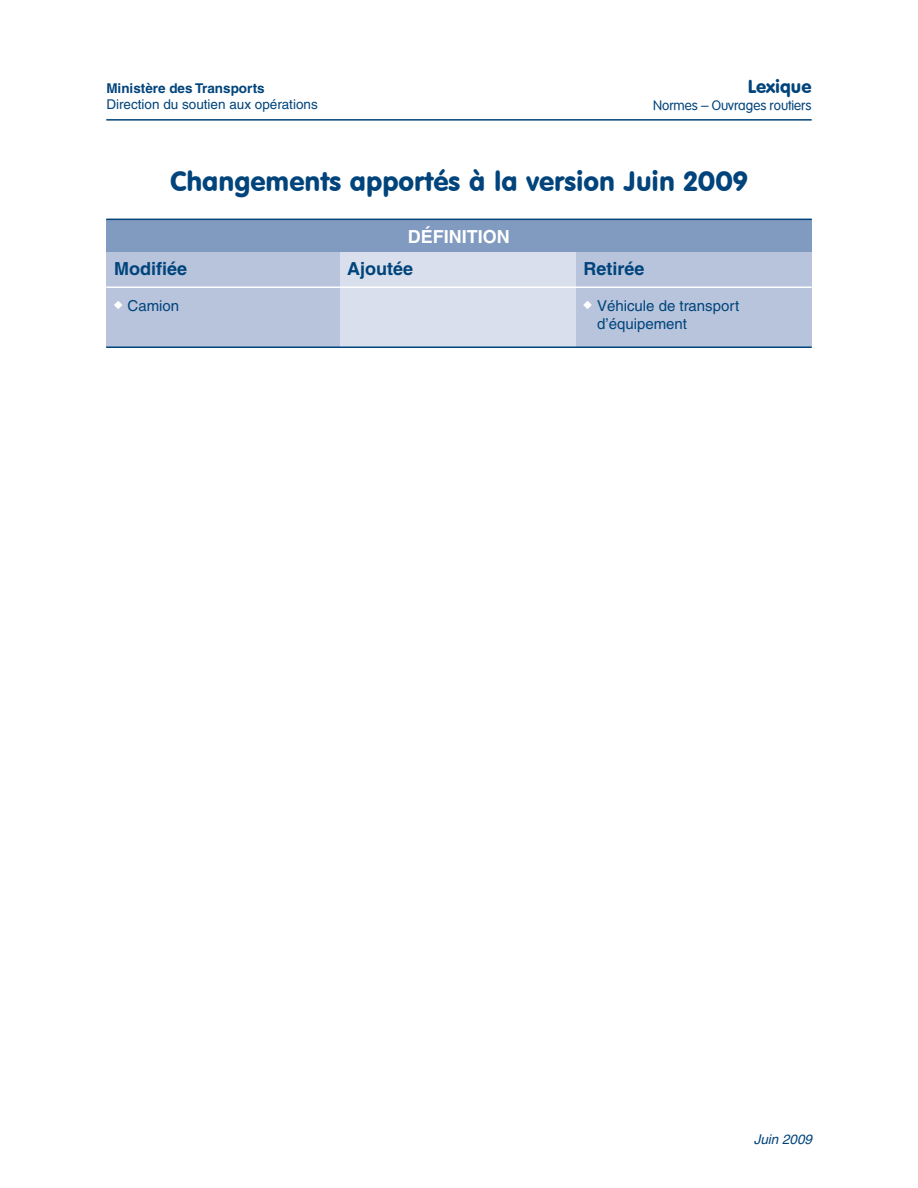
<style>
.page{position:relative;width:918px;height:1188px;background:#fff}
.page>*{position:absolute;margin:0;border:0;box-sizing:border-box;transform-origin:0 0}
.t1{font:27px "VAG Rounded BT";color:#00447b}
.t2{font:700 18px "Helvetica";color:#00447b}
.t3{font:700 18px "Helvetica";color:#fff}
.t4{font:18px "VAG Rounded BT";color:#00447b}
.t5{font:15px/17.7px "Helvetica";color:#00447b}
.t6{font:13.5px "Helvetica";color:#00447b}
.t7{font:13.5px "VAG Rounded Lt Normal";color:#00447b}
.t8{font:700 13.5px "Helvetica";color:#00447b}
.t9{font:italic 13.5px "Helvetica";color:#00447b}
.s1{font-family:"Helvetica"}
</style>
<div class="page">
<hr style="left:106px;top:119px;width:706px;height:2px;background:#00447b">
<div style="left:106px;top:251px;width:235px;height:96px;background:#b8c4dc"></div>
<div style="left:340px;top:250px;width:236px;height:97px;background:#d9dfec"></div>
<div style="left:576px;top:249px;width:236px;height:98px;background:#b8c4dc"></div>
<hr style="left:106px;top:286px;width:706px;height:2px;background:#fff">
<hr style="left:106px;top:346px;width:706px;height:2px;background:#00447b">
<div style="left:106px;top:219px;width:706px;height:33px;background:#819abf"></div>
<hr style="left:106px;top:219px;width:706px;height:1px;background:#00447b">
<p class="t8" style="left:106px;top:80px;width:160px">Ministère des Transports</p>
<p class="t6" style="left:106px;top:97px;width:213px">Direction du soutien aux opérations</p>
<p class="t4" style="left:748px;top:76px;width:65px">Lexique</p>
<p class="t7" style="left:653px;top:97px;width:160px">Normes <span class="s1">–</span> Ouvrages routiers</p>
<p class="t1" style="left:170px;top:164px;width:579px">Changements apportés à la version Juin 2009</p>
<p class="t2" style="left:114px;top:258px;width:75px">Modifiée</p>
<p class="t5" style="left:128px;top:297px;width:53px">Camion</p>
<p class="t3" style="left:408px;top:225px;width:104px">Définition</p>
<p class="t2" style="left:347px;top:258px;width:68px">Ajoutée</p>
<p class="t2" style="left:584px;top:258px;width:63px">Retirée</p>
<p class="t5" style="left:597px;top:297px;width:144px">Véhicule de transport d’équipement</p>
<p class="t9" style="left:754px;top:1132px;width:60px">Juin 2009</p>
</div>
